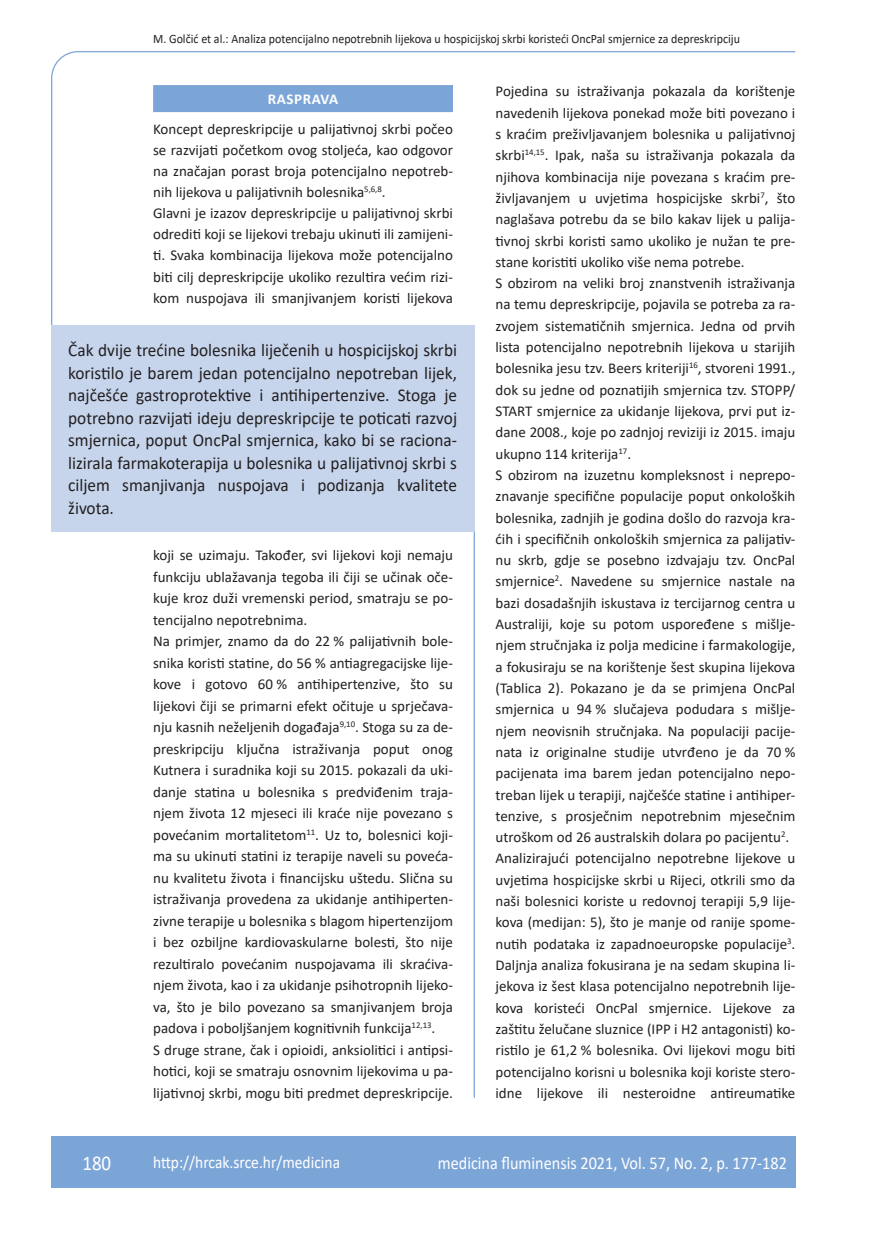
<style>
.page{position:relative;width:872px;height:1234px;background:#fff}
.page>*{position:absolute;margin:0;border:0;box-sizing:border-box;transform-origin:0 0}
.t1{font:21px "Calibri";color:#fff;scale:.9 1}
.anterfile{font:18px/22.5px "Calibri";color:#231f20;text-align:justify;scale:.96 1}
.t2{font:18px "Calibri";color:#fff;scale:.9 1}
.t3{font:17.25px "Calibri";color:#fff;scale:.9 1}
.osnovni_tekst{font:15px/21.3px "Calibri";color:#231f20;text-align:justify}
.naslov_ruler{font:700 15px "Calibri";letter-spacing:.04em;color:#fff}
.glava{font:12.75px "Calibri";color:#231f20;scale:.94 1}
</style>
<div class="page">
<svg style="left:51px;top:51px;width:745px;height:275px"></svg>
<hr style="left:473px;top:531px;width:2px;height:566px;background:#7ca5d7">
<div style="left:51px;top:1135px;width:744px;height:51px;background:#7ca5d7"></div>
<div style="left:153px;top:85px;width:300px;height:27px;background:#7ca5d7"></div>
<div style="left:51px;top:325px;width:423px;height:206px;background:#c6d5ec"></div>
<p class="glava" style="left:153px;top:29px;width:626px">M. Golčić et al.: Analiza potencijalno nepotrebnih lijekova u hospicijskoj skrbi koristeći OncPal smjernice za depreskripciju</p>
<p class="naslov_ruler" style="left:268px;top:88px;width:72px">RASPRAVA</p>
<p class="osnovni_tekst" style="left:153px;top:118px;width:301px">Koncept depreskripcije u palijativnoj skrbi počeo se razvijati početkom ovog stoljeća, kao odgovor na značajan porast broja potencijalno nepotreb&shy;nih lijekova u palijativnih bolesnika<sup>5,6,8</sup>.</p>
<p class="osnovni_tekst" style="left:153px;top:202px;width:301px">Glavni je izazov depreskripcije u palijativnoj skrbi odrediti koji se lijekovi trebaju ukinuti ili zamijeni&shy;ti. Svaka kombinacija lijekova može potencijalno biti cilj depreskripcije ukoliko rezultira većim rizi&shy;kom nuspojava ili smanjivanjem koristi lijekova</p>
<p class="anterfile" style="left:68px;top:338px;width:407px">Čak dvije trećine bolesnika liječenih u hospicijskoj skrbi koristilo je barem jedan potencijalno nepotreban lijek, najčešće gastroprotektive i antihipertenzive. Stoga je potrebno razvijati ideju depreskripcije te poticati razvoj smjernica, poput OncPal smjernica, kako bi se raciona&shy;lizirala farmakoterapija u bolesnika u palijativnoj skrbi s ciljem smanjivanja nuspojava i podizanja kvalitete života.</p>
<p class="osnovni_tekst" style="left:153px;top:544px;width:301px">koji se uzimaju. Također, svi lijekovi koji nemaju funkciju ublažavanja tegoba ili čiji se učinak oče&shy;kuje kroz duži vremenski period, smatraju se po&shy;tencijalno nepotrebnima.</p>
<p class="osnovni_tekst" style="left:153px;top:630px;width:301px">Na primjer, znamo da do 22 % palijativnih bole&shy;snika koristi statine, do 56 % antiagregacijske lije&shy;kove i gotovo 60 % antihipertenzive, što su lijekovi čiji se primarni efekt očituje u sprječava&shy;nju kasnih neželjenih događaja<sup>9,10</sup>. Stoga su za de&shy;preskripciju ključna istraživanja poput onog Kutnera i suradnika koji su 2015. pokazali da uki&shy;danje statina u bolesnika s predviđenim traja&shy;njem života 12 mjeseci ili kraće nije povezano s povećanim mortalitetom<sup>11</sup>. Uz to, bolesnici koji&shy;ma su ukinuti statini iz terapije naveli su poveća&shy;nu kvalitetu života i financijsku uštedu. Slična su istraživanja provedena za ukidanje antihiperten&shy;zivne terapije u bolesnika s blagom hipertenzijom i bez ozbiljne kardiovaskularne bolesti, što nije rezultiralo povećanim nuspojavama ili skraćiva&shy;njem života, kao i za ukidanje psihotropnih lijeko&shy;va, što je bilo povezano sa smanjivanjem broja padova i poboljšanjem kognitivnih funkcija<sup>12,13</sup>.</p>
<p class="osnovni_tekst" style="left:153px;top:1038px;width:301px">S druge strane, čak i opioidi, anksiolitici i antipsi&shy;hotici, koji se smatraju osnovnim lijekovima u pa&shy;lijativnoj skrbi, mogu biti predmet depreskripcije.</p>
<p class="osnovni_tekst" style="left:495px;top:80px;width:301px">Pojedina su istraživanja pokazala da korištenje navedenih lijekova ponekad može biti povezano i s kraćim preživljavanjem bolesnika u palijativnoj skrbi<sup>14,15</sup>. Ipak, naša su istraživanja pokazala da njihova kombinacija nije povezana s kraćim pre&shy;življavanjem u uvjetima hospicijske skrbi<sup>7</sup>, što naglašava potrebu da se bilo kakav lijek u palija&shy;tivnoj skrbi koristi samo ukoliko je nužan te pre&shy;stane koristiti ukoliko više nema potrebe.</p>
<p class="osnovni_tekst" style="left:495px;top:272px;width:301px">S obzirom na veliki broj znanstvenih istraživanja na temu depreskripcije, pojavila se potreba za ra&shy;zvojem sistematičnih smjernica. Jedna od prvih lista potencijalno nepotrebnih lijekova u starijih bolesnika jesu tzv. Beers kriteriji<sup>16</sup>, stvoreni 1991., dok su jedne od poznatijih smjernica tzv. STOPP/ START smjernice za ukidanje lijekova, prvi put iz&shy;dane 2008., koje po zadnjoj reviziji iz 2015. imaju ukupno 114 kriterija<sup>17</sup>.</p>
<p class="osnovni_tekst" style="left:495px;top:464px;width:301px">S obzirom na izuzetnu kompleksnost i neprepo&shy;znavanje specifične populacije poput onkoloških bolesnika, zadnjih je godina došlo do razvoja kra&shy;ćih i specifičnih onkoloških smjernica za palijativ&shy;nu skrb, gdje se posebno izdvajaju tzv. OncPal smjernice<sup>2</sup>. Navedene su smjernice nastale na bazi dosadašnjih iskustava iz tercijarnog centra u Australiji, koje su potom uspoređene s mišlje&shy;njem stručnjaka iz polja medicine i farmakologije, a fokusiraju se na korištenje šest skupina lijekova (Tablica 2). Pokazano je da se primjena OncPal smjernica u 94 % slučajeva podudara s mišlje&shy;njem neovisnih stručnjaka. Na populaciji pacije&shy;nata iz originalne studije utvrđeno je da 70 % pacijenata ima barem jedan potencijalno nepo&shy;treban lijek u terapiji, najčešće statine i antihiper&shy;tenzive, s prosječnim nepotrebnim mjesečnim utroškom od 26 australskih dolara po pacijentu<sup>2</sup>.</p>
<p class="osnovni_tekst" style="left:495px;top:847px;width:301px">Analizirajući potencijalno nepotrebne lijekove u uvjetima hospicijske skrbi u Rijeci, otkrili smo da naši bolesnici koriste u redovnoj terapiji 5,9 lije&shy;kova (medijan: 5), što je manje od ranije spome&shy;nutih podataka iz zapadnoeuropske populacije<sup>3</sup>.<br>Daljnja analiza fokusirana je na sedam skupina li&shy;jekova iz šest klasa potencijalno nepotrebnih lije&shy;kova koristeći OncPal smjernice. Lijekove za zaštitu želučane sluznice (IPP i H2 antagonisti) ko&shy;ristilo je 61,2 % bolesnika. Ovi lijekovi mogu biti potencijalno korisni u bolesnika koji koriste stero&shy;idne lijekove ili nesteroidne antireumatike</p>
<p class="t1" style="left:82px;top:1147px;width:33px">180</p>
<p class="t3" style="left:153px;top:1149px;width:209px">http://hrcak.srce.hr/medicina</p>
<p class="t2" style="left:438px;top:1149px;width:389px">medicina fluminensis 2021, Vol. 57, No. 2, p. 177-182</p>
</div>
